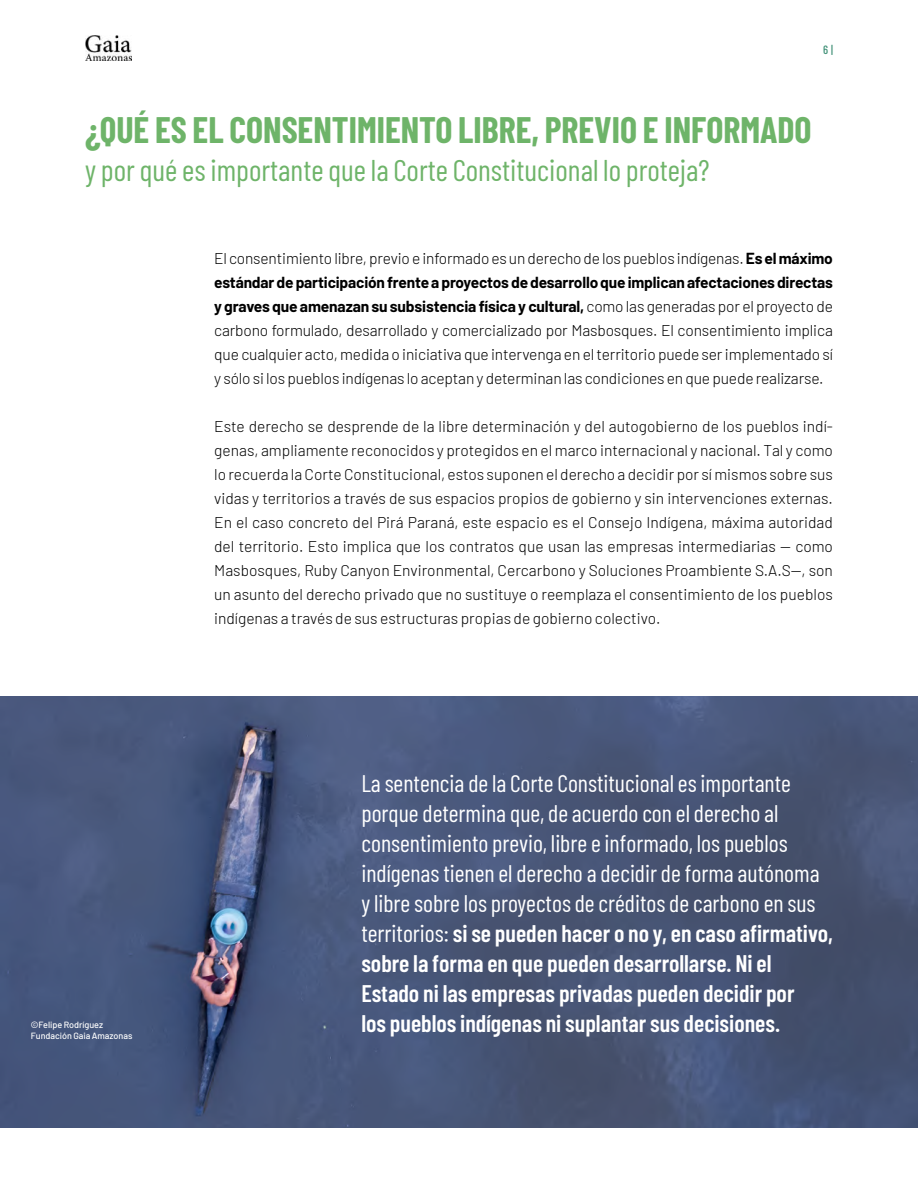
<style>
.page{position:relative;width:918px;height:1188px;background:#fff}
.page>*{position:absolute;margin:0;border:0;box-sizing:border-box;transform-origin:0 0}
.t1{font:700 36px "Barlow Condensed";color:#6eb469}
.t2{font:30px "Barlow Condensed";color:#6eb469}
.t3{font:24px/30px "Barlow Condensed";color:#fff}
.t4{font:300 15.6px/24px "Barlow";letter-spacing:-.01em;color:#000;text-align:justify}
.t5{font:500 12px "Barlow Condensed";color:#44937a}
.t6{font:500 9px/12px "Barlow";color:#fff}
.s1{font-weight:700}
.s2{font-weight:600}
</style>
<div class="page">
<img style="left:0;top:696px;width:918px;height:432px">
<img style="left:85px;top:35px;width:46px;height:26px">
<p class="t5" style="left:823px;top:41px;width:11px">6 |</p>
<h1 class="t1" style="left:85px;top:105px;width:728px">¿QUÉ ES EL CONSENTIMIENTO LIBRE, PREVIO E INFORMADO</h1>
<h2 class="t2" style="left:85px;top:148px;width:626px">y por qué es importante que la Corte Constitucional lo proteja?</h2>
<p class="t6" style="left:31px;top:1018px;width:103px">©Felipe Rodríguez<br>Fundación Gaia Amazonas</p>
<p class="t4" style="left:214px;top:245px;width:620px">El consentimiento libre, previo e informado es un derecho de los pueblos indígenas. <span class="s1">Es el máximo estándar de participación frente a proyectos de desarrollo que implican afectaciones directas y graves que amenazan su subsistencia física y cultural,</span> como las generadas por el proyecto de carbono formulado, desarrollado y comercializado por Masbosques. El consentimiento implica que cualquier acto, medida o iniciativa que intervenga en el territorio puede ser implementado sí y sólo si los pueblos indígenas lo aceptan y determinan las condiciones en que puede realizarse.</p>
<p class="t4" style="left:214px;top:413px;width:620px">Este derecho se desprende de la libre determinación y del autogobierno de los pueblos indí&shy;genas, ampliamente reconocidos y protegidos en el marco internacional y nacional. Tal y como lo recuerda la Corte Constitucional, estos suponen el derecho a decidir por sí mismos sobre sus vidas y territorios a través de sus espacios propios de gobierno y sin intervenciones externas.<br>En el caso concreto del Pirá Paraná, este espacio es el Consejo Indígena, máxima autoridad del territorio. Esto implica que los contratos que usan las empresas intermediarias — como Masbosques, Ruby Canyon Environmental, Cercarbono y Soluciones Proambiente S.A.S—, son un asunto del derecho privado que no sustituye o reemplaza el consentimiento de los pueblos indígenas a través de sus estructuras propias de gobierno colectivo.</p>
<p class="t3" style="left:361px;top:767px;width:473px">La sentencia de la Corte Constitucional es importante porque determina que, de acuerdo con el derecho al consentimiento previo, libre e informado, los pueblos indígenas tienen el derecho a decidir de forma autónoma y libre sobre los proyectos de créditos de carbono en sus territorios: <span class="s2">si se pueden hacer o no y, en caso afirmativo, sobre la forma en que pueden desarrollarse. Ni el Estado ni las empresas privadas pueden decidir por<br>los pueblos indígenas ni suplantar sus decisiones.</span></p>
</div>
